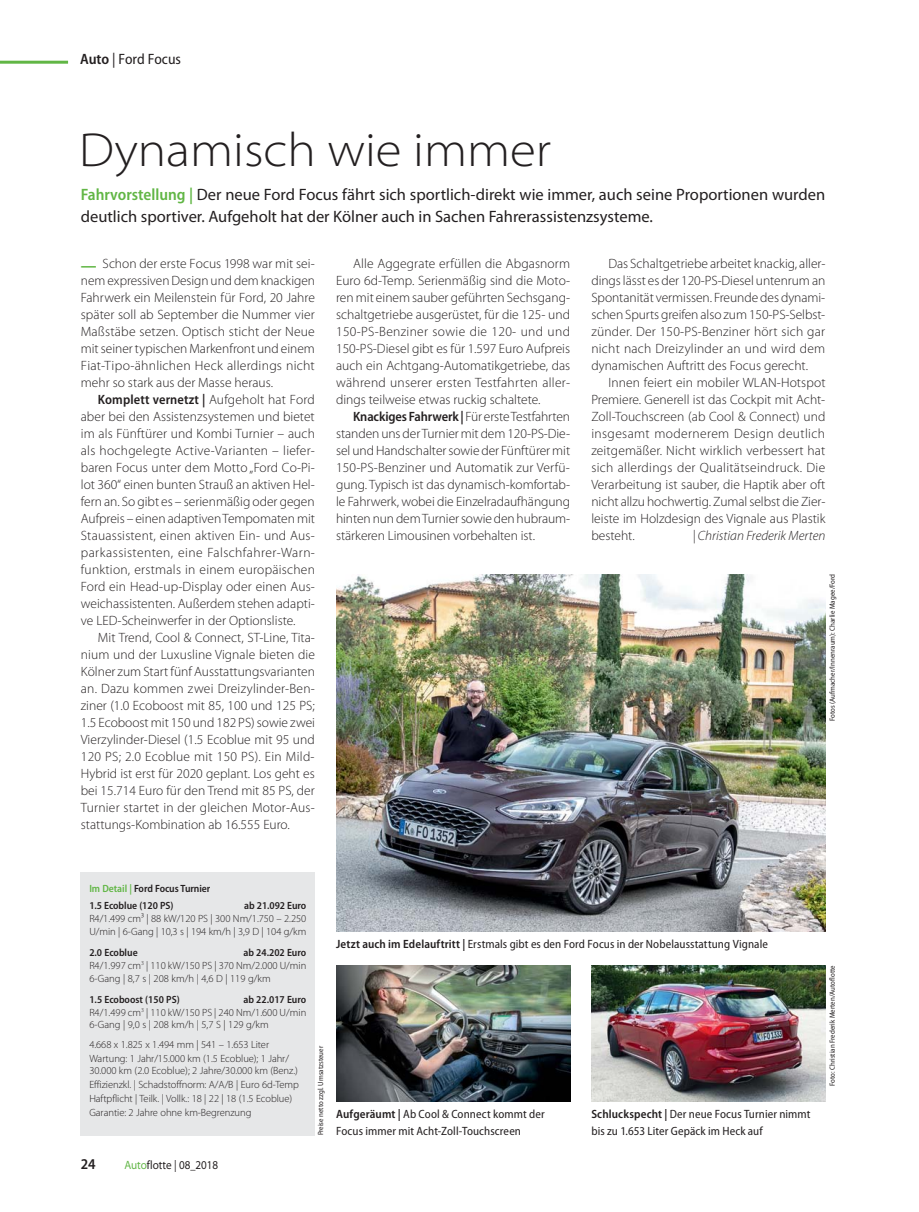
<style>
.page{position:relative;width:919px;height:1212px;background:#fff}
.page>*{position:absolute;margin:0;border:0;box-sizing:border-box;transform-origin:0 0}
.t1{font:300 semi-expanded 48px "Myriad Pro";color:#231f20}
.t2{font:16.5px/22.5px "Myriad Pro";color:#231f20}
.t3{font:semi-condensed 15px "Myriad Pro";color:#231f20}
.t4{font:600 semi-condensed 15px "Myriad Pro";color:#231f20}
.t5{font:300 13.5px/17px "Myriad Pro";color:#231f20;text-align:justify}
.t6{font:italic 300 13.5px "Myriad Pro";color:#231f20}
.t7{font:semi-condensed 12px/17px "Myriad Pro";letter-spacing:.01em;color:#231f20}
.t8{font:semi-expanded 12px "Myriad Pro";color:#231f20;scale:.85 1}
.t9{font:300 10.5px/12.8px "Myriad Pro";letter-spacing:-.005em;color:#231f20}
.t10{font:600 semi-condensed 10.5px/17px "Myriad Pro";letter-spacing:-.005em;color:#231f20}
.t11{font:semi-condensed 7.5px "Myriad Pro";color:#231f20}
.s1{font-weight:600}
.s2{font-weight:600;font-stretch:semi-condensed;color:#61b645}
.s3{font-weight:600;font-stretch:semi-condensed}
.s4{color:#61b645}
</style>
<div class="page">
<hr style="left:0;top:61px;width:68px;height:3px;background:#61b645">
<div style="left:81px;top:872px;width:234px;height:263px;background:#e6e7e8"></div>
<img style="left:336px;top:574px;width:489px;height:357px">
<img style="left:336px;top:965px;width:234px;height:136px">
<img style="left:591px;top:965px;width:234px;height:136px">
<p class="t3" style="left:80px;top:53px;width:102px"><span class="s1">Auto</span> | Ford Focus</p>
<h1 class="t1" style="left:79px;top:121px;width:473px">Dynamisch wie immer</h1>
<p class="t2" style="left:81px;top:185px;width:745px"><span class="s2">Fahrvorstellung |</span> Der neue Ford Focus fährt sich sportlich-direkt wie immer, auch seine Proportionen wurden deutlich sportiver. Aufgeholt hat der Kölner auch in Sachen Fahrerassistenzsysteme.</p>
<p class="t5" style="left:81px;top:256px;width:236px;text-indent:22px">Schon der erste Focus 1998 war mit sei&shy;nem expressiven Design und dem knackigen Fahrwerk ein Meilenstein für Ford, 20 Jahre später soll ab September die Nummer vier Maßstäbe setzen. Optisch sticht der Neue mit seiner typischen Markenfront und einem Fiat-Tipo-ähnlichen Heck allerdings nicht mehr so stark aus der Masse heraus.</p>
<p class="t5" style="left:81px;top:392px;width:236px;text-indent:17px"><span class="s3">Komplett vernetzt |</span> Aufgeholt hat Ford aber bei den Assistenzsystemen und bietet im als Fünftürer und Kombi Turnier – auch als hochgelegte Active-Varianten – liefer&shy;baren Focus unter dem Motto „Ford Co-Pi&shy;lot 360“ einen bunten Strauß an aktiven Hel&shy;fern an. So gibt es – serienmäßig oder gegen Aufpreis – einen adaptiven Tempomaten mit Stauassistent, einen aktiven Ein- und Aus&shy;parkassistenten, eine Falschfahrer-Warn&shy;funktion, erstmals in einem europäischen Ford ein Head-up-Display oder einen Aus&shy;weichassistenten. Außerdem stehen adapti&shy;ve LED-Scheinwerfer in der Optionsliste.</p>
<p class="t5" style="left:81px;top:630px;width:236px;text-indent:17px">Mit Trend, Cool &amp; Connect, ST-Line, Tita&shy;nium und der Luxusline Vignale bieten die Kölner zum Start fünf Ausstattungsvarianten an. Dazu kommen zwei Dreizylinder-Ben&shy;ziner (1.0 Ecoboost mit 85, 100 und 125 PS; 1.5 Ecoboost mit 150 und 182 PS) sowie zwei Vierzylinder-Diesel (1.5 Ecoblue mit 95 und 120 PS; 2.0 Ecoblue mit 150 PS). Ein Mild-Hybrid ist erst für 2020 geplant. Los geht es bei 15.714 Euro für den Trend mit 85 PS, der Turnier startet in der gleichen Motor-Aus&shy;stattungs-Kombination ab 16.555 Euro.</p>
<p class="t5" style="left:336px;top:256px;width:235px;text-indent:17px">Alle Aggegrate erfüllen die Abgasnorm Euro 6d-Temp. Serienmäßig sind die Moto&shy;ren mit einem sauber geführten Sechsgang&shy;schaltgetriebe ausgerüstet, für die 125- und 150-PS-Benziner sowie die 120- und und 150-PS-Diesel gibt es für 1.597 Euro Aufpreis auch ein Achtgang-Automatikgetriebe, das während unserer ersten Testfahrten aller&shy;dings teilweise etwas ruckig schaltete.</p>
<p class="t5" style="left:336px;top:409px;width:235px;text-indent:17px"><span class="s3">Knackiges Fahrwerk |</span> Für erste Testfahrten standen uns der Turnier mit dem 120-PS-Die&shy;sel und Handschalter sowie der Fünftürer mit 150-PS-Benziner und Automatik zur Verfü&shy;gung. Typisch ist das dynamisch-komfortab&shy;le Fahrwerk, wobei die Einzelradaufhängung hinten nun dem Turnier sowie den hubraum&shy;stärkeren Limousinen vorbehalten ist.</p>
<p class="t5" style="left:591px;top:256px;width:235px;text-indent:17px">Das Schaltgetriebe arbeitet knackig, aller&shy;dings lässt es der 120-PS-Diesel untenrum an Spontanität vermissen. Freunde des dynami&shy;schen Spurts greifen also zum 150-PS-Selbst&shy;zünder. Der 150-PS-Benziner hört sich gar nicht nach Dreizylinder an und wird dem dynamischen Auftritt des Focus gerecht.</p>
<p class="t5" style="left:591px;top:375px;width:236px;text-indent:17px">Innen feiert ein mobiler WLAN-Hotspot Premiere. Generell ist das Cockpit mit Acht-Zoll-Touchscreen (ab Cool &amp; Connect) und insgesamt modernerem Design deutlich zeitgemäßer. Nicht wirklich verbessert hat sich allerdings der Qualitätseindruck. Die Verarbeitung ist sauber, die Haptik aber oft nicht allzu hochwertig. Zumal selbst die Zier&shy;leiste im Holzdesign des Vignale aus Plastik besteht.</p>
<p class="t6" style="left:692px;top:528px;width:134px">| Christian Frederik Merten</p>
<p class="t11" style="left:829px;top:721px;width:148px;rotate:-90deg">Fotos (Aufmacher/Innenraum): Charlie Magee/Ford</p>
<p class="t10" style="left:89px;top:881px;width:123px"><span class="s4">Im Detail |</span> Ford Focus Turnier<br>1.5 Ecoblue (120 PS)</p>
<p class="t10" style="left:244px;top:898px;width:64px">ab 21.092 Euro</p>
<p class="t9" style="left:89px;top:913px;width:218px">R4/1.499 cm³ | 88 kW/120 PS | 300 Nm/1.750 – 2.250<br>U/min | 6-Gang | 10,3 s | 194 km/h | 3,9 D | 104 g/km</p>
<p class="t10" style="left:89px;top:945px;width:50px">2.0 Ecoblue</p>
<p class="t9" style="left:89px;top:947px;width:218px;text-align:justify;text-indent:154px"><span class="s3">ab 24.202 Euro </span>R4/1.997 cm<sup>3</sup> | 110 kW/150 PS | 370 Nm/2.000 U/min 6-Gang | 8,7 s | 208 km/h | 4,6 D | 119 g/km</p>
<p class="t10" style="left:89px;top:992px;width:92px">1.5 Ecoboost (150 PS)</p>
<p class="t9" style="left:89px;top:994px;width:218px;text-align:justify;text-indent:154px"><span class="s3">ab 22.017 Euro </span>R4/1.499 cm<sup>3</sup> | 110 kW/150 PS | 240 Nm/1.600 U/min 6-Gang | 9,0 s | 208 km/h | 5,7 S | 129 g/km</p>
<p class="t9" style="left:89px;top:1038px;width:201px;line-height:14.1px">4.668 x 1.825 x 1.494 mm | 541 – 1.653 Liter<br>Wartung: 1 Jahr/15.000 km (1.5 Ecoblue); 1 Jahr/</p>
<p class="t9" style="left:89px;top:1065px;width:211px;line-height:14.1px">30.000 km (2.0 Ecoblue); 2 Jahre/30.000 km (Benz.)<br>Effizienzkl. | Schadstoffnorm: A/A/B | Euro 6d-Temp Haftpflicht | Teilk. | Vollk.: 18 | 22 | 18 (1.5 Ecoblue)<br>Garantie: 2 Jahre ohne km-Begrenzung</p>
<p class="t4" style="left:81px;top:1159px;width:16px">24</p>
<p class="t8" style="left:124px;top:1158px;width:112px"><span class="s4">Auto</span>flotte | 08_2018</p>
<p class="t7" style="left:336px;top:937px;width:433px"><span class="s1">Jetzt auch im Edelauftritt |</span> Erstmals gibt es den Ford Focus in der Nobelausstattung Vignale</p>
<p class="t11" style="left:318px;top:1135px;width:91px;rotate:-90deg">Preise netto zzgl. Umsatzsteuer</p>
<p class="t7" style="left:336px;top:1107px;width:210px"><span class="s1">Aufgeräumt |</span> Ab Cool &amp; Connect kommt der<br>Focus immer mit Acht-Zoll-Touchscreen</p>
<p class="t7" style="left:591px;top:1107px;width:221px"><span class="s1">Schluckspecht |</span> Der neue Focus Turnier nimmt bis zu 1.653 Liter Gepäck im Heck auf</p>
<p class="t11" style="left:829px;top:1086px;width:122px;rotate:-90deg">Foto: Christian Frederik Merten/Autoflotte</p>
</div>
